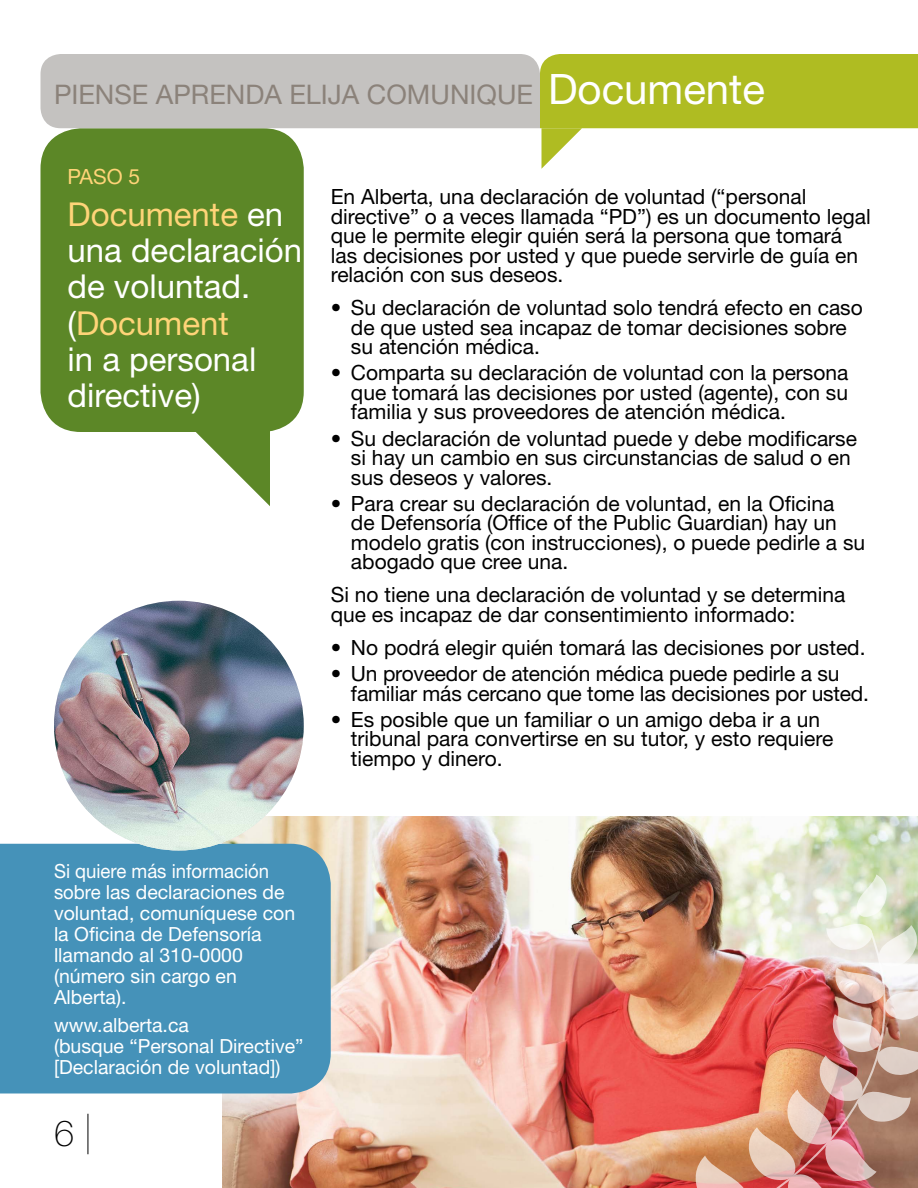
<style>
.page{position:relative;width:918px;height:1188px;background:#fff}
.page>*{position:absolute;margin:0;border:0;box-sizing:border-box;transform-origin:0 0}
.t1{font:100 36px "Helvetica Neue LT Std";color:#000}
.t2{font:33px/36px "Helvetica Neue LT Std";color:#fff}
.t3{font:27px "Helvetica Neue LT Std";color:#8b827a}
.t4{font:21px/19.5px "Helvetica Neue LT Std";color:#000}
.t5{font:21px "Helvetica Neue LT Std";color:#ffd478}
.t6{font:19.5px/21px "Helvetica Neue LT Std";color:#fff;scale:.95 1}
.t7{font:19.5px/21px "Helvetica Neue LT Std";color:#fff}
.s1{font-size:42px;color:#fff}
.s2{color:#ffd478}
</style>
<div class="page">
<img style="left:223px;top:817px;width:695px;height:371px">
<svg style="left:196px;top:432px;width:74px;height:74px"></svg>
<div style="left:40px;top:128px;width:264px;height:304px;background:#5c8727;border-radius:40px"></div>
<svg style="left:40px;top:54px;width:878px;height:115px"></svg>
<div style="left:0;top:844px;width:331px;height:250px;background:#4592b9"></div>
<img style="left:684px;top:874px;width:234px;height:314px">
<img style="left:733px;top:928px;width:185px;height:260px">
<img style="left:54px;top:601px;width:250px;height:249px;border-radius:125px">
<hr style="left:88px;top:1114px;width:1px;height:40px;background:#000">
<p class="t3" style="left:54px;top:79px;width:713px">PIENSE APRENDA ELIJA COMUNIQUE <span class="s1">Documente</span></p>
<p class="t5" style="left:68px;top:164px;width:74px">PASO 5</p>
<h2 class="t2" style="left:68px;top:196px;width:236px"><span class="s2">Documente</span> en una declaración de voluntad. (<span class="s2">Document<br></span>in a personal directive)</h2>
<p class="t4" style="left:331px;top:186px;width:542px">En Alberta, una declaración de voluntad (“personal directive” o a veces llamada “PD”) es un documento legal que le permite elegir quién será la persona que tomará las decisiones por usted y que puede servirle de guía en relación con sus deseos.</p>
<p class="t4" style="left:351px;top:298px;width:513px;text-indent:-20px">• Su declaración de voluntad solo tendrá efecto en caso de que usted sea incapaz de tomar decisiones sobre su atención médica.</p>
<p class="t4" style="left:351px;top:363px;width:499px;text-align:justify;text-indent:-20px">• Comparta su declaración de voluntad con la persona que tomará las decisiones por usted (agente), con su familia y sus proveedores de atención médica.</p>
<p class="t4" style="left:351px;top:428px;width:508px;text-indent:-20px">• Su declaración de voluntad puede y debe modificarse si hay un cambio en sus circunstancias de salud o en sus deseos y valores.</p>
<p class="t4" style="left:351px;top:493px;width:516px;text-indent:-20px">• Para crear su declaración de voluntad, en la Oficina<br>de Defensoría (Office of the Public Guardian) hay un modelo gratis (con instrucciones), o puede pedirle a su abogado que cree una.</p>
<p class="t4" style="left:331px;top:585px;width:516px">Si no tiene una declaración de voluntad y se determina que es incapaz de dar consentimiento informado:</p>
<p class="t4" style="left:331px;top:637px;width:536px">• No podrá elegir quién tomará las decisiones por usted.</p>
<p class="t4" style="left:351px;top:664px;width:520px;text-indent:-20px">• Un proveedor de atención médica puede pedirle a su familiar más cercano que tome las decisiones por usted.</p>
<p class="t4" style="left:351px;top:709px;width:484px;text-indent:-20px">• Es posible que un familiar o un amigo deba ir a un tribunal para convertirse en su tutor, y esto requiere tiempo y dinero.</p>
<p class="t6" style="left:54px;top:860px;width:256px">Si quiere más información sobre las declaraciones de voluntad, comuníquese con la Oficina de Defensoría llamando al 310-0000 (número sin cargo en<br>Alberta).</p>
<p class="t7" style="left:54px;top:1014px;width:251px">www.alberta.ca<br>(busque “Personal Directive” [Declaración de voluntad])</p>
<h1 class="t1" style="left:54px;top:1113px;width:22px">6</h1>
</div>
